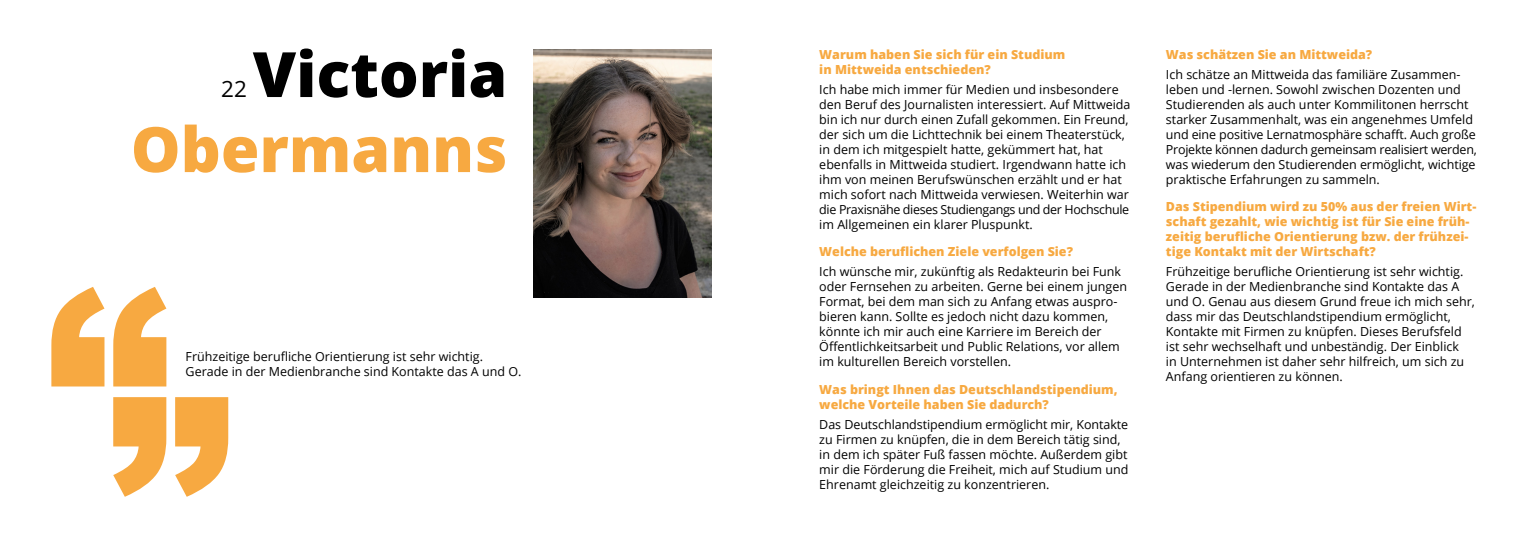
<style>
.page{position:relative;width:1531px;height:546px;background:#fff}
.page>*{position:absolute;margin:0;border:0;box-sizing:border-box;transform-origin:0 0}
.t1{font:800 62.5px "Open Sans";color:#f7a941}
.t2{font:800 62.5px "Open Sans";color:#000}
.t3{font:22.5px "Open Sans";color:#000}
.t4{font:12.5px/15px "Open Sans";color:#000}
.t5{font:800 12.5px/15px "Open Sans";color:#f7a941}
.t6{font:12.5px "Open Sans";letter-spacing:-.02em;color:#000}
</style>
<div class="page">
<svg style="left:51px;top:287px;width:115px;height:99px"></svg>
<svg style="left:113px;top:397px;width:115px;height:100px"></svg>
<img style="left:534px;top:49px;width:177px;height:248px">
<p class="t2" style="left:253px;top:27px;width:256px">Victoria</p>
<p class="t1" style="left:131px;top:102px;width:378px">Obermanns</p>
<p class="t3" style="left:221px;top:73px;width:27px">22</p>
<p class="t4" style="left:186px;top:348px;width:299px">Frühzeitige berufliche Orientierung ist sehr wichtig.</p>
<p class="t4" style="left:186px;top:363px;width:337px">Gerade in der Medienbranche sind Kontakte das A und O.</p>
<p class="t5" style="left:819px;top:46px;width:248px">Warum haben Sie sich für ein Studium</p>
<p class="t5" style="left:819px;top:61px;width:173px">in Mittweida entschieden?</p>
<p class="t4" style="left:819px;top:81px;width:313px">Ich habe mich immer für Medien und insbesondere den Beruf des Journalisten interessiert. Auf Mittweida</p>
<p class="t4" style="left:819px;top:111px;width:311px">bin ich nur durch einen Zufall gekommen. Ein Freund,</p>
<p class="t4" style="left:819px;top:126px;width:311px">der sich um die Lichttechnik bei einem Theaterstück, in dem ich mitgespielt hatte, gekümmert hat, hat ebenfalls in Mittweida studiert. Irgendwann hatte ich ihm von meinen Berufswünschen erzählt und er hat mich sofort nach Mittweida verwiesen. Weiterhin war die Praxisnähe dieses Studiengangs und der Hochschule</p>
<p class="t4" style="left:819px;top:216px;width:215px">im Allgemeinen ein klarer Pluspunkt.</p>
<p class="t5" style="left:819px;top:244px;width:255px">Welche beruflichen Ziele verfolgen Sie?</p>
<p class="t4" style="left:819px;top:264px;width:309px">Ich wünsche mir, zukünftig als Redakteurin bei Funk oder Fernsehen zu arbeiten. Gerne bei einem jungen Format, bei dem man sich zu Anfang etwas auspro&shy;bieren kann. Sollte es jedoch nicht dazu kommen, könnte ich mir auch eine Karriere im Bereich der Öffentlichkeitsarbeit und Public Relations, vor allem im kulturellen Bereich vorstellen.</p>
<p class="t5" style="left:819px;top:381px;width:300px">Was bringt Ihnen das Deutschlandstipendium,</p>
<p class="t5" style="left:819px;top:396px;width:231px">welche Vorteile haben Sie dadurch?</p>
<p class="t4" style="left:819px;top:416px;width:310px">Das Deutschlandstipendium ermöglicht mir, Kontakte</p>
<p class="t4" style="left:819px;top:431px;width:311px">zu Firmen zu knüpfen, die in dem Bereich tätig sind, in dem ich später Fuß fassen möchte. Außerdem gibt mir die Förderung die Freiheit, mich auf Studium und Ehrenamt gleichzeitig zu konzentrieren.</p>
<p class="t5" style="left:1166px;top:46px;width:208px">Was schätzen Sie an Mittweida?</p>
<p class="t4" style="left:1166px;top:66px;width:304px">Ich schätze an Mittweida das familiäre Zusammen&shy;leben und -lernen. Sowohl zwischen Dozenten und<br>Studierenden als auch unter Kommilitonen herrscht</p>
<p class="t4" style="left:1166px;top:111px;width:309px">starker Zusammenhalt, was ein angenehmes Umfeld</p>
<p class="t4" style="left:1166px;top:126px;width:311px">und eine positive Lernatmosphäre schafft. Auch große</p>
<p class="t6" style="left:1166px;top:141px;width:312px">Projekte können dadurch gemeinsam realisiert werden,</p>
<p class="t4" style="left:1166px;top:156px;width:311px">was wiederum den Studierenden ermöglicht, wichtige</p>
<p class="t4" style="left:1166px;top:171px;width:215px">praktische Erfahrungen zu sammeln.</p>
<p class="t5" style="left:1166px;top:199px;width:312px">Das Stipendium wird zu 50% aus der freien Wirt&shy;schaft gezahlt, wie wichtig ist für Sie eine früh&shy;zeitig berufliche Orientierung bzw. der frühzei&shy;tige Kontakt mit der Wirtschaft?</p>
<p class="t4" style="left:1166px;top:264px;width:311px">Frühzeitige berufliche Orientierung ist sehr wichtig.<br>Gerade in der Medienbranche sind Kontakte das A und O. Genau aus diesem Grund freue ich mich sehr,</p>
<p class="t4" style="left:1166px;top:309px;width:297px">dass mir das Deutschlandstipendium ermöglicht,<br>Kontakte mit Firmen zu knüpfen. Dieses Berufsfeld ist sehr wechselhaft und unbeständig. Der Einblick</p>
<p class="t4" style="left:1166px;top:354px;width:300px">in Unternehmen ist daher sehr hilfreich, um sich zu<br>Anfang orientieren zu können.</p>
</div>
